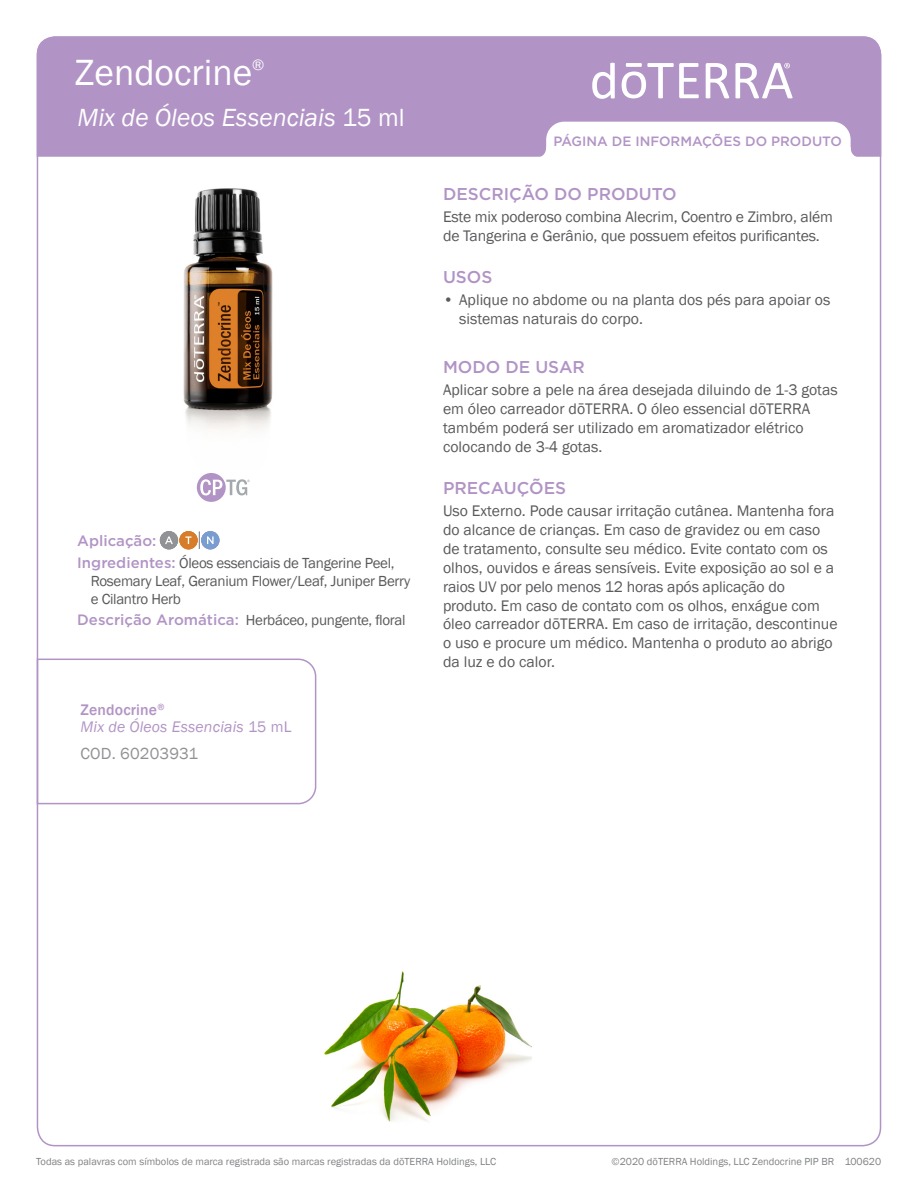
<style>
.page{position:relative;width:918px;height:1188px;background:#fff}
.page>*{position:absolute;margin:0;border:0;box-sizing:border-box;transform-origin:0 0}
.t1{font:37.5px "Franklin Gothic";color:#fff}
.t2{font:italic 25.5px "Franklin Gothic";color:#fff}
.Purple_Headers{font:500 17.1px "Gotham";color:#b194c5}
.Tag_details{font:16.5px "Franklin Gothic";letter-spacing:.01em;color:#919295}
.Body{font:15.75px/18.9px "Franklin Gothic";color:#5a5a5d}
.Tag_H2{font:italic 15.75px "Franklin Gothic";letter-spacing:.01em;color:#b194c5}
.Tag_H2-2{font:500 15.75px "Franklin Gothic";letter-spacing:.01em;color:#b194c5}
.t3{font:15.75px "Franklin Gothic";color:#fff}
.Oil_Attribute_Panel{font:15px/18px "Franklin Gothic";letter-spacing:-.02em;color:#5a5a5d}
.Oil_Attribute_Panel-2{font:500 15px "Gotham";color:#b194c5}
.t4{font:500 13.5px "Gotham";color:#b194c5}
.t5{font:10.5px "Franklin Gothic";color:#808285}
.s1{font-style:normal}
.s2{font-family:"Gotham";font-weight:500;color:#b194c5}
</style>
<div class="page">
<div style="left:37px;top:36px;width:844px;height:121px;background:#b194c5"></div>
<svg style="left:706px;top:63px;width:23px;height:35px"></svg>
<svg style="left:622px;top:63px;width:77px;height:35px"></svg>
<svg style="left:592px;top:63px;width:23px;height:36px"></svg>
<svg style="left:735px;top:63px;width:58px;height:35px"></svg>
<svg style="left:536px;top:122px;width:325px;height:35px"></svg>
<svg style="left:197px;top:473px;width:53px;height:29px"></svg>
<img style="left:324px;top:971px;width:207px;height:151px">
<svg style="left:201px;top:531px;width:19px;height:18px"></svg>
<svg style="left:36px;top:658px;width:281px;height:147px"></svg>
<img style="left:183px;top:188px;width:90px;height:242px">
<svg style="left:199px;top:532px;width:1px;height:17px"></svg>
<div style="left:160px;top:531px;width:18px;height:18px;background:#919295;border-radius:50%"></div>
<svg style="left:165px;top:536px;width:8px;height:8px"></svg>
<div style="left:179px;top:531px;width:19px;height:18px;background:#d77c29;border-radius:50%"></div>
<svg style="left:185px;top:536px;width:7px;height:8px"></svg>
<div style="left:201px;top:531px;width:18px;height:18px;background:#799cd1;border-radius:50%"></div>
<svg style="left:207px;top:536px;width:7px;height:8px"></svg>
<p class="t1" style="left:75px;top:49px;width:179px">Zendocrine</p>
<p class="t3" style="left:252px;top:55px;width:14px">®</p>
<p class="t2" style="left:78px;top:101px;width:329px">Mix de Óleos Essenciais <span class="s1">15 ml</span></p>
<p class="Oil_Attribute_Panel-2" style="left:77px;top:531px;width:81px">Aplicação:</p>
<p class="Oil_Attribute_Panel" style="left:91px;top:554px;width:321px;text-indent:-14px"><span class="s2">Ingredientes:</span> Óleos essenciais de Tangerine Peel,<br>Rosemary Leaf, Geranium Flower/Leaf, Juniper Berry e Cilantro Herb</p>
<p class="Oil_Attribute_Panel" style="left:77px;top:611px;width:330px"><span class="s2">Descrição Aromática:</span> Herbáceo, pungente, floral</p>
<p class="Tag_H2-2" style="left:81px;top:700px;width:85px">Zendocrine<sup>®</sup></p>
<p class="Tag_H2" style="left:81px;top:717px;width:212px">Mix de Óleos Essenciais <span class="s1">15 mL</span></p>
<p class="Tag_details" style="left:81px;top:743px;width:119px">COD. 60203931</p>
<p class="t4" style="left:553px;top:132px;width:290px">PÁGINA DE INFORMAÇÕES DO PRODUTO</p>
<p class="Purple_Headers" style="left:443px;top:182px;width:235px">DESCRIÇÃO DO PRODUTO</p>
<p class="Body" style="left:443px;top:208px;width:392px">Este mix poderoso combina Alecrim, Coentro e Zimbro, além de Tangerina e Gerânio, que possuem efeitos purificantes.</p>
<p class="Purple_Headers" style="left:443px;top:266px;width:51px">USOS</p>
<p class="Body" style="left:459px;top:291px;width:373px;text-indent:-16px">• Aplique no abdome ou na planta dos pés para apoiar os sistemas naturais do corpo.</p>
<p class="Purple_Headers" style="left:443px;top:356px;width:143px">MODO DE USAR</p>
<p class="Body" style="left:443px;top:381px;width:396px">Aplicar sobre a pele na área desejada diluindo de 1-3 gotas em óleo carreador dōTERRA. O óleo essencial dōTERRA também poderá ser utilizado em aromatizador elétrico colocando de 3-4 gotas.</p>
<p class="Purple_Headers" style="left:443px;top:476px;width:125px">PRECAUÇÕES</p>
<p class="Body" style="left:443px;top:502px;width:396px">Uso Externo. Pode causar irritação cutânea. Mantenha fora do alcance de crianças. Em caso de gravidez ou em caso de tratamento, consulte seu médico. Evite contato com os olhos, ouvidos e áreas sensíveis. Evite exposição ao sol e a raios UV por pelo menos 12 horas após aplicação do produto. Em caso de contato com os olhos, enxágue com óleo carreador dōTERRA. Em caso de irritação, descontinue o uso e procure um médico. Mantenha o produto ao abrigo da luz e do calor.</p>
<p class="t5" style="left:36px;top:1155px;width:462px">Todas as palavras com símbolos de marca registrada são marcas registradas da dōTERRA Holdings, LLC</p>
<p class="t5" style="left:612px;top:1155px;width:271px">©2020 dōTERRA Holdings, LLC Zendocrine PIP BR 100620</p>
</div>
